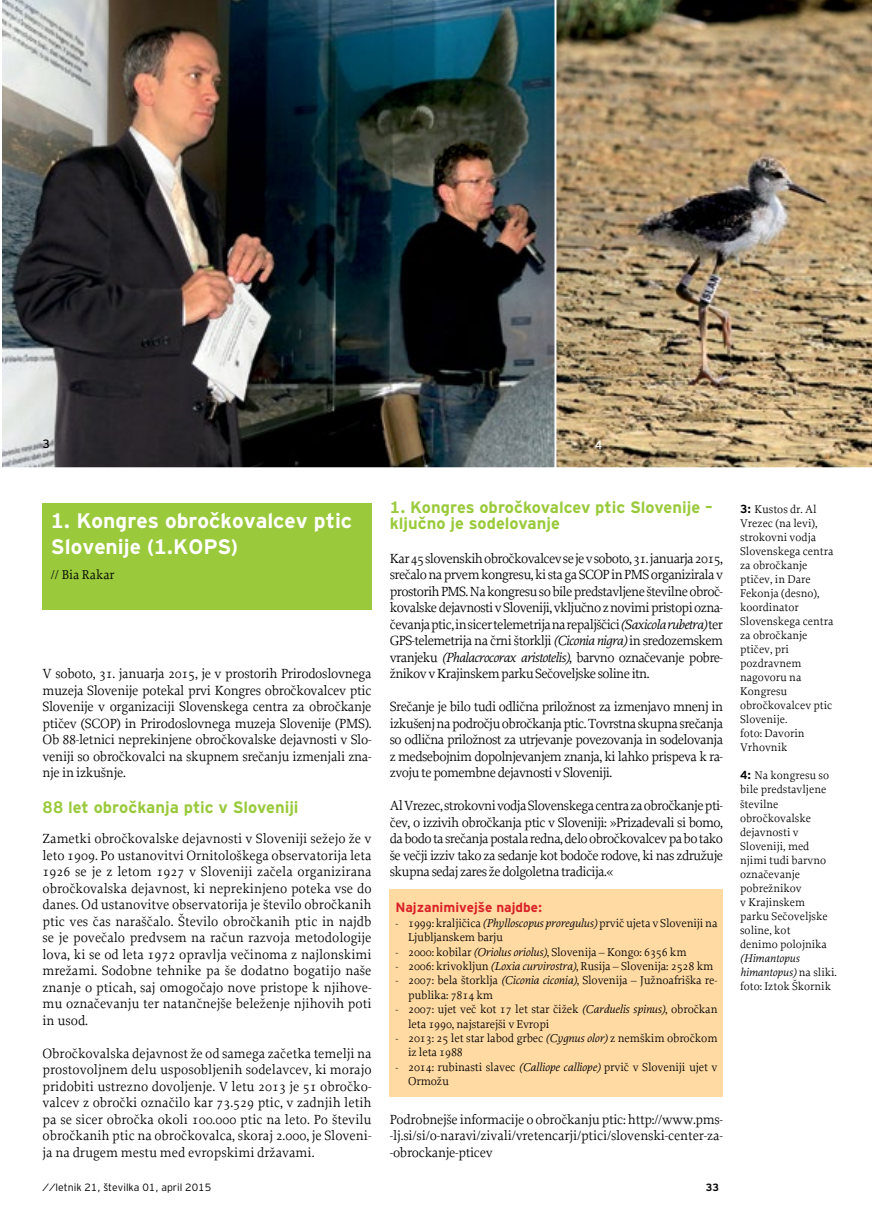
<style>
.page{position:relative;width:872px;height:1212px;background:#fff}
.page>*{position:absolute;margin:0;border:0;box-sizing:border-box;transform-origin:0 0}
.t1{font:700 21px/25.2px "Interstate Bold Mono CE";color:#fff}
.t2{font:700 16.5px/16.5px "Interstate Bold Mono CE";color:#9aca3c}
.t3{font:13.95px/16.5px "Proforma";letter-spacing:-.02em;color:#000;text-align:justify}
.t4{font:700 13.5px "Interstate Bold Mono CE";color:#da2128}
.t5{font:13.5px "Proforma";color:#000}
.t6{font:12px/14.4px "Proforma";letter-spacing:-.01em;color:#000}
.t7{font:500 12px "Interstate Regular Mono CE";color:#000}
.t8{font:500 12px "Interstate Regular Mono CE";color:#fff}
.t9{font:11.7px/14.1px "Proforma";color:#000}
.t10{font:italic 11.7px/14.1px "Proforma Book Italic CE";color:#000}
.t11{font:300 10.5px "Interstate Light Mono CE";color:#000}
.t12{font:700 10.5px "Interstate Bold Mono CE";color:#000}
.s1{font-family:"Proforma Book Italic CE";font-style:italic}
.s2{font-family:"Interstate Bold Mono CE";font-weight:700}
.s3{font-family:"Proforma";font-style:normal}
</style>
<div class="page">
<img style="left:556px;top:0;width:316px;height:468px">
<div style="left:390px;top:889px;width:333px;height:208px;background:#ffdaa2"></div>
<img style="left:2px;top:0;width:553px;height:468px">
<div style="left:42px;top:503px;width:329px;height:106px;background:#9aca3c"></div>
<p class="t7" style="left:43px;top:437px;width:9px">3</p>
<p class="t8" style="left:595px;top:438px;width:9px">4</p>
<h1 class="t1" style="left:51px;top:508px;width:303px">1. Kongres obročkovalcev ptic<br>Slovenije (1.KOPS)</h1>
<p class="t5" style="left:51px;top:566px;width:65px">// Bia Rakar</p>
<p class="t3" style="left:43px;top:665px;width:330px">V soboto, 31. januarja 2015, je v prostorih Prirodoslovnega muzeja Slovenije potekal prvi Kongres obročkovalcev ptic Slovenije v organizaciji Slovenskega centra za obročkanje ptičev (SCOP) in Prirodoslovnega muzeja Slovenije (PMS).<br>Ob 88-letnici neprekinjene obročkovalske dejavnosti v Slo&shy;veniji so obročkovalci na skupnem srečanju izmenjali zna&shy;nje in izkušnje.</p>
<p class="t2" style="left:43px;top:799px;width:257px">88 let obročkanja ptic v Sloveniji</p>
<p class="t3" style="left:43px;top:830px;width:330px">Zametki obročkovalske dejavnosti v Sloveniji sežejo že v leto 1909. Po ustanovitvi Ornitološkega observatorija leta 1926 se je z letom 1927 v Sloveniji začela organizirana obročkovalska dejavnost, ki neprekinjeno poteka vse do danes. Od ustanovitve observatorija je število obročkanih ptic ves čas naraščalo. Število obročkanih ptic in najdb se je povečalo predvsem na račun razvoja metodologije lova, ki se od leta 1972 opravlja večinoma z najlonskimi mrežami. Sodobne tehnike pa še dodatno bogatijo naše znanje o pticah, saj omogočajo nove pristope k njihove&shy;mu označevanju ter natančnejše beleženje njihovih poti in usod.</p>
<p class="t3" style="left:43px;top:1045px;width:330px">Obročkovalska dejavnost že od samega začetka temelji na prostovoljnem delu usposobljenih sodelavcev, ki morajo pridobiti ustrezno dovoljenje. V letu 2013 je 51 obročko&shy;valcev z obročki označilo kar 73.529 ptic, v zadnjih letih pa se sicer obročka okoli 100.000 ptic na leto. Po številu obročkanih ptic na obročkovalca, skoraj 2.000, je Sloveni&shy;ja na drugem mestu med evropskimi državami.</p>
<p class="t2" style="left:390px;top:499px;width:324px">1. Kongres obročkovalcev ptic Slovenije – ključno je sodelovanje</p>
<p class="t3" style="left:390px;top:550px;width:335px">Kar 45 slovenskih obročkovalcev se je v soboto, 31. januarja 2015, srečalo na prvem kongresu, ki sta ga SCOP in PMS organizirala v prostorih PMS. Na kongresu so bile predstavljene številne obroč&shy;kovalske dejavnosti v Sloveniji, vključno z novimi pristopi ozna&shy;čevanja ptic, in sicer telemetrija na repaljščici <span class="s1">(Saxicola rubetra)</span> ter GPS-telemetrija na črni štorklji <span class="s1">(Ciconia nigra)</span> in sredozemskem vranjeku <span class="s1">(Phalacrocorax aristotelis)</span>, barvno označevanje pobre&shy;žnikov v Krajinskem parku Sečoveljske soline itn.</p>
<p class="t3" style="left:390px;top:698px;width:335px">Srečanje je bilo tudi odlična priložnost za izmenjavo mnenj in izkušenj na področju obročkanja ptic. Tovrstna skupna srečanja so odlična priložnost za utrjevanje povezovanja in sodelovanja z medsebojnim dopolnjevanjem znanja, ki lahko prispeva k ra&shy;zvoju te pomembne dejavnosti v Sloveniji.</p>
<p class="t3" style="left:390px;top:797px;width:335px">Al Vrezec, strokovni vodja Slovenskega centra za obročkanje pti&shy;čev, o izzivih obročkanja ptic v Sloveniji: »Prizadevali si bomo, da bodo ta srečanja postala redna, delo obročkovalcev pa bo tako še večji izziv tako za sedanje kot bodoče rodove, ki nas združuje skupna sedaj zares že dolgoletna tradicija.«</p>
<p class="t4" style="left:395px;top:900px;width:148px">Najzanimivejše najdbe:</p>
<p class="t6" style="left:408px;top:915px;width:311px;text-indent:-13px">- 1999: kraljičica <span class="s1">(Phylloscopus proregulus)</span> prvič ujeta v Sloveniji na<br>Ljubljanskem barju</p>
<p class="t6" style="left:395px;top:944px;width:293px">- 2000: kobilar <span class="s1">(Oriolus oriolus)</span>, Slovenija – Kongo: 6356 km</p>
<p class="t6" style="left:395px;top:959px;width:319px">- 2006: krivokljun <span class="s1">(Loxia curvirostra)</span>, Rusija – Slovenija: 2528 km</p>
<p class="t6" style="left:408px;top:973px;width:311px;text-indent:-13px">- 2007: bela štorklja <span class="s1">(Ciconia ciconia)</span>, Slovenija – Južnoafriška re&shy;publika: 7814 km</p>
<p class="t6" style="left:408px;top:1002px;width:311px;text-indent:-13px">- 2007: ujet več kot 17 let star čižek <span class="s1">(Carduelis spinus)</span>, obročkan leta 1990, najstarejši v Evropi</p>
<p class="t6" style="left:408px;top:1031px;width:311px;text-indent:-13px">- 2013: 25 let star labod grbec <span class="s1">(Cygnus olor)</span> z nemškim obročkom iz leta 1988</p>
<p class="t6" style="left:408px;top:1059px;width:311px;text-indent:-13px">- 2014: rubinasti slavec <span class="s1">(Calliope calliope)</span> prvič v Sloveniji ujet v<br>Ormožu</p>
<p class="t3" style="left:390px;top:1111px;width:335px">Podrobnejše informacije o obročkanju ptic: http://www.pms--lj.si/si/o-naravi/zivali/vretencarji/ptici/slovenski-center-za--obrockanje-pticev</p>
<p class="t11" style="left:43px;top:1181px;width:170px">//letnik 21, številka 01, april 2015</p>
<p class="t12" style="left:706px;top:1181px;width:15px">33</p>
<p class="t9" style="left:740px;top:502px;width:95px"><span class="s2">3:</span> Kustos dr. Al<br>Vrezec (na levi), strokovni vodja<br>Slovenskega centra za obročkanje ptičev, in Dare<br>Fekonja (desno), koordinator<br>Slovenskega centra za obročkanje ptičev, pri pozdravnem nagovoru na<br>Kongresu obročkovalcev ptic<br>Slovenije.<br>foto: Davorin<br>Vrhovnik</p>
<p class="t9" style="left:740px;top:768px;width:90px"><span class="s2">4:</span> Na kongresu so bile predstavljene številne obročkovalske dejavnosti v<br>Sloveniji, med njimi tudi barvno označevanje pobrežnikov<br>v Krajinskem parku Sečoveljske soline, kot denimo polojnika</p>
<p class="t10" style="left:740px;top:951px;width:98px">(Himantopus himantopus) <span class="s3">na sliki.</span></p>
<p class="t9" style="left:740px;top:979px;width:92px">foto: Iztok Škornik</p>
</div>
